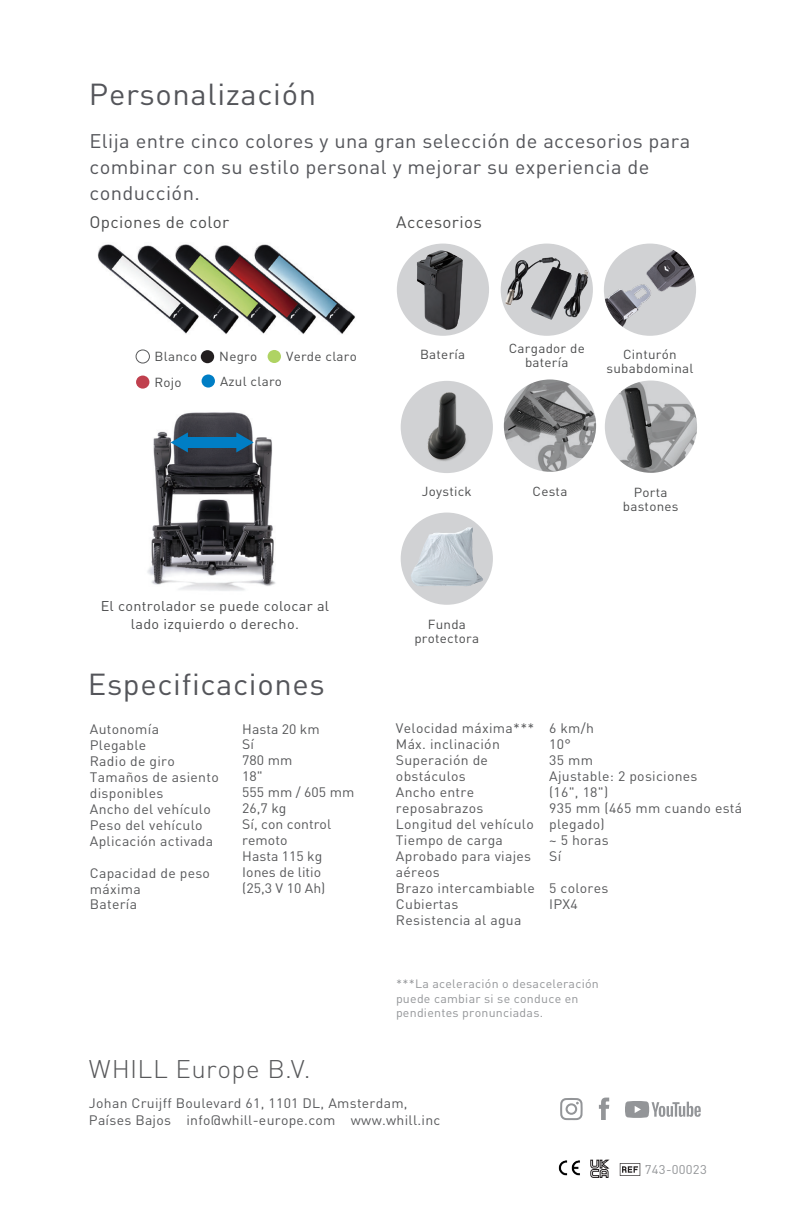
<style>
.page{position:relative;width:792px;height:1224px;background:#fff}
.page>*{position:absolute;margin:0;border:0;box-sizing:border-box;transform-origin:0 0}
.t1{font:30px "DIN Pro";letter-spacing:.02em;color:#54555a}
.t2{font:300 25.2px "DIN Pro";letter-spacing:.015em;color:#57585a}
.t3{font:19.6px/26px "DIN Pro";letter-spacing:.02em;color:#54555a}
.t4{font:16.4px "DIN Pro";letter-spacing:.02em;color:#4b4c4d}
.t5{font:14px/18px "DIN Pro";letter-spacing:.02em;color:#4b4c4d;text-align:center}
.t6{font:13.6px/16px "DIN Pro";letter-spacing:.02em;color:#57585a}
.t7{font:13.6px/16px "DIN Pro";color:#57585a}
.t8{font:13px/14px "DIN Pro";letter-spacing:.02em;color:#4b4c4d;text-align:center}
.t9{font:12.6px "DIN Pro";letter-spacing:.02em;color:#939598}
.t10{font:12px/14.4px "DIN Pro";letter-spacing:.02em;color:#939598}
</style>
<div class="page">
<img style="left:147px;top:412px;width:129px;height:179px">
<svg style="left:135px;top:349px;width:15px;height:15px"></svg>
<div style="left:605px;top:381px;width:92px;height:92px;background:#d1d2d4;border-radius:50%"></div>
<img style="left:504px;top:380px;width:92px;height:92px">
<div style="left:397px;top:244px;width:92px;height:92px;background:#d1d2d4;border-radius:50%"></div>
<div style="left:501px;top:244px;width:92px;height:92px;background:#d1d2d4;border-radius:50%"></div>
<img style="left:604px;top:244px;width:92px;height:92px;border-radius:46px">
<div style="left:401px;top:513px;width:92px;height:92px;background:#d1d2d4;border-radius:50%"></div>
<svg style="left:201px;top:350px;width:13px;height:13px"></svg>
<svg style="left:268px;top:350px;width:13px;height:13px"></svg>
<svg style="left:136px;top:376px;width:13px;height:13px"></svg>
<svg style="left:202px;top:375px;width:13px;height:13px"></svg>
<img style="left:97px;top:244px;width:258px;height:90px">
<div style="left:401px;top:381px;width:92px;height:92px;background:#d1d2d4;border-radius:50%"></div>
<img style="left:427px;top:392px;width:39px;height:69px">
<img style="left:502px;top:255px;width:88px;height:66px">
<img style="left:413px;top:245px;width:55px;height:90px">
<img style="left:411px;top:527px;width:58px;height:59px">
<img style="left:613px;top:381px;width:84px;height:92px">
<svg style="left:171px;top:432px;width:17px;height:20px"></svg>
<svg style="left:236px;top:432px;width:18px;height:20px"></svg>
<div style="left:185px;top:437px;width:54px;height:11px;background:#007ec5"></div>
<svg style="left:620px;top:1163px;width:20px;height:13px"></svg>
<svg style="left:599px;top:1098px;width:10px;height:22px"></svg>
<svg style="left:560px;top:1098px;width:23px;height:22px"></svg>
<svg style="left:625px;top:1101px;width:76px;height:17px"></svg>
<svg style="left:591px;top:1160px;width:18px;height:18px"></svg>
<img style="left:558px;top:1160px;width:22px;height:16px">
<h1 class="t1" style="left:89px;top:71px;width:229px">Personalización</h1>
<h3 class="t3" style="left:89px;top:126px;width:602px">Elija entre cinco colores y una gran selección de accesorios para combinar con su estilo personal y mejorar su experiencia de conducción.</h3>
<p class="t4" style="left:90px;top:209px;width:141px">Opciones de color</p>
<p class="t4" style="left:396px;top:209px;width:87px">Accesorios</p>
<p class="t8" style="left:155px;top:349px;width:44px">Blanco</p>
<p class="t8" style="left:420px;top:347px;width:47px">Batería</p>
<p class="t8" style="left:509px;top:341px;width:78px">Cargador de batería</p>
<p class="t8" style="left:607px;top:347px;width:88px">Cinturón subabdominal</p>
<p class="t8" style="left:219px;top:349px;width:40px">Negro</p>
<p class="t8" style="left:286px;top:349px;width:72px">Verde claro</p>
<p class="t8" style="left:155px;top:374px;width:29px">Rojo</p>
<p class="t8" style="left:220px;top:373px;width:63px">Azul claro</p>
<p class="t5" style="left:101px;top:596px;width:230px">El controlador se puede colocar al lado izquierdo o derecho.</p>
<p class="t8" style="left:422px;top:484px;width:51px">Joystick</p>
<p class="t8" style="left:533px;top:484px;width:36px">Cesta</p>
<p class="t8" style="left:623px;top:484px;width:57px">Porta bastones</p>
<p class="t8" style="left:414px;top:616px;width:66px">Funda protectora</p>
<h1 class="t1" style="left:88px;top:662px;width:238px">Especificaciones</h1>
<p class="t6" style="left:90px;top:720px;width:130px">Autonomía<br>Plegable<br>Radio de giro<br>Tamaños de asiento disponibles<br>Ancho del vehículo<br>Peso del vehículo<br>Aplicación activada</p>
<p class="t6" style="left:90px;top:864px;width:122px">Capacidad de peso máxima<br>Batería</p>
<p class="t7" style="left:242px;top:720px;width:113px">Hasta 20 km<br>Sí<br>780 mm<br>18"<br>555 mm / 605 mm<br>26,7 kg<br>Sí, con control remoto<br>Hasta 115 kg<br>Iones de litio (25,3 V 10 Ah)</p>
<p class="t6" style="left:396px;top:720px;width:140px">Velocidad máxima***<br>Máx. inclinación<br>Superación de obstáculos<br>Ancho entre reposabrazos<br>Longitud del vehículo<br>Tiempo de carga<br>Aprobado para viajes aéreos<br>Brazo intercambiable<br>Cubiertas<br>Resistencia al agua</p>
<p class="t6" style="left:549px;top:720px;width:195px">6 km/h<br>10°<br>35 mm<br>Ajustable: 2 posiciones<br>(16", 18")<br>935 mm (465 mm cuando está plegado)<br>~ 5 horas<br>Sí</p>
<p class="t6" style="left:549px;top:880px;width:61px">5 colores<br>IPX4</p>
<h2 class="t2" style="left:89px;top:1050px;width:223px">WHILL Europe B.V.</h2>
<p class="t10" style="left:396px;top:976px;width:204px">***La aceleración o desaceleración puede cambiar si se conduce en pendientes pronunciadas.</p>
<p class="t6" style="left:89px;top:1093px;width:353px;line-height:17.8px">Johan Cruijff Boulevard 61, 1101 DL, Amsterdam,<br>Países Bajos info@whill-europe.com www.whill.inc</p>
<p class="t9" style="left:645px;top:1160px;width:63px">743-00023</p>
</div>
